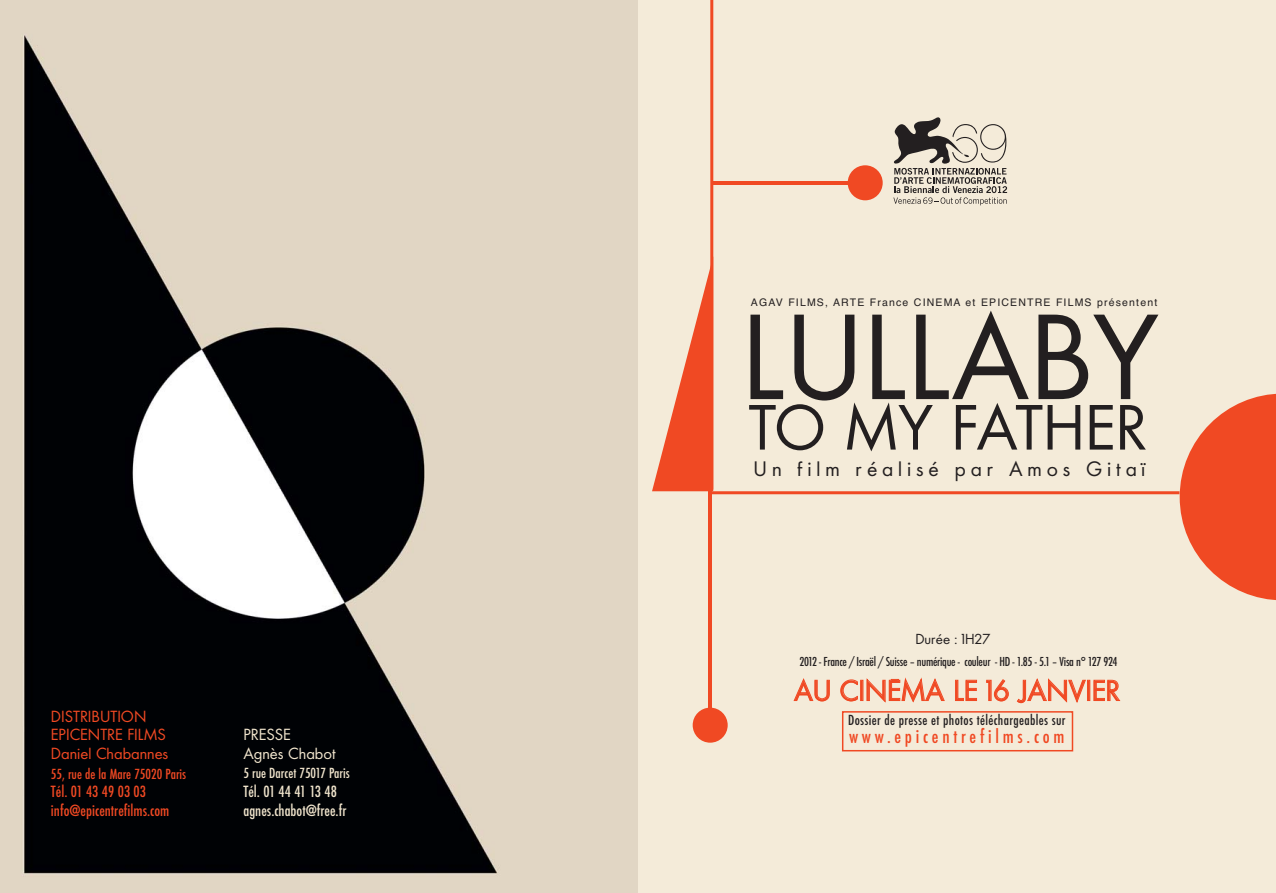
<style>
.page{position:relative;width:1276px;height:893px;background:#fff}
.page>*{position:absolute;margin:0;border:0;box-sizing:border-box;transform-origin:0 0}
.t1{font:112.5px "C+Regular";color:#231f20}
.t2{font:59.4px "C+Regular";color:#231f20}
.t3{font:27px "C+Regular";color:#f04923}
.t4{font:19.5px "C+Regular";letter-spacing:.25em;color:#231f20}
.t5{font:500 condensed 18px "Futura";letter-spacing:.205em;color:#f04923}
.t6{font:15px/18.6px "C+Regular";color:#f04923}
.t7{font:500 condensed 15px/18.8px "Futura";color:#f04923}
.t8{font:500 condensed 15px/18.8px "Futura";color:#f0e4cc}
.t9{font:15px/19.2px "C+Regular";color:#f0e4cc}
.t10{font:500 condensed 13.5px "Futura";letter-spacing:.025em;color:#231f20}
.t11{font:500 condensed 13.5px "Futura";color:#f04923}
.t12{font:500 condensed 13.5px "Futura";color:#f0e4cc}
.t13{font:13.5px "C+Regular";color:#231f20}
.t14{font:500 condensed 12px "Futura";letter-spacing:-.025em;color:#231f20}
.t15{font:10.5px "Helvetica";letter-spacing:.11em;color:#231f20}
</style>
<div class="page">
<div style="left:638px;top:0;width:638px;height:892px;background:#f4ebd9"></div>
<img style="left:0;top:0;width:638px;height:892px">
<svg style="left:893px;top:117px;width:114px;height:88px"></svg>
<hr style="left:709px;top:491px;width:470px;height:3px;background:#f04923">
<svg style="left:1180px;top:393px;width:96px;height:207px"></svg>
<div style="left:842px;top:710px;width:231px;height:41px;border:2px solid #f04923"></div>
<hr style="left:710px;top:0;width:3px;height:489px;background:#f04923">
<svg style="left:652px;top:256px;width:61px;height:235px"></svg>
<div style="left:693px;top:707px;width:35px;height:35px;background:#f04923;border-radius:50%"></div>
<hr style="left:708px;top:491px;width:4px;height:220px;background:#f04923">
<div style="left:848px;top:165px;width:35px;height:35px;background:#f04923;border-radius:50%"></div>
<hr style="left:711px;top:181px;width:141px;height:3px;background:#f04923">
<p class="t6" style="left:51px;top:708px;width:119px">DISTRIBUTION<br>EPICENTRE FILMS<br>Daniel Chabannes</p>
<p class="t11" style="left:51px;top:767px;width:137px">55, rue de la Mare 75020 Paris</p>
<p class="t7" style="left:51px;top:783px;width:120px">Tél. 01 43 49 03 03 info@epicentrefilms.com</p>
<p class="t9" style="left:243px;top:726px;width:94px">PRESSE<br>Agnès Chabot</p>
<p class="t12" style="left:243px;top:767px;width:108px">5 rue Darcet 75017 Paris</p>
<p class="t8" style="left:243px;top:782px;width:104px">Tél. 01 44 41 13 48 agnes.chabot@free.fr</p>
<p class="t15" style="left:751px;top:298px;width:408px">AGAV FILMS, ARTE France CINEMA et EPICENTRE FILMS présentent</p>
<h1 class="t1" style="left:741px;top:314px;width:418px">LULLABY</h1>
<h2 class="t2" style="left:749px;top:405px;width:399px">TO MY FATHER</h2>
<h3 class="t4" style="left:754px;top:461px;width:393px">Un film réalisé par Amos Gitaï</h3>
<p class="t13" style="left:915px;top:633px;width:77px">Durée : 1H27</p>
<h3 class="t3" style="left:794px;top:680px;width:327px">AU CINÉMA LE 16 JANVIER</h3>
<p class="t14" style="left:799px;top:656px;width:319px">2012 - France / Israël / Suisse – numérique - couleur - HD - 1.85 - 5.1 – Visa n° 127 924</p>
<p class="t10" style="left:848px;top:713px;width:219px">Dossier de presse et photos téléchargeables sur</p>
<h3 class="t5" style="left:849px;top:728px;width:217px">www.epicentrefilms.com</h3>
</div>
